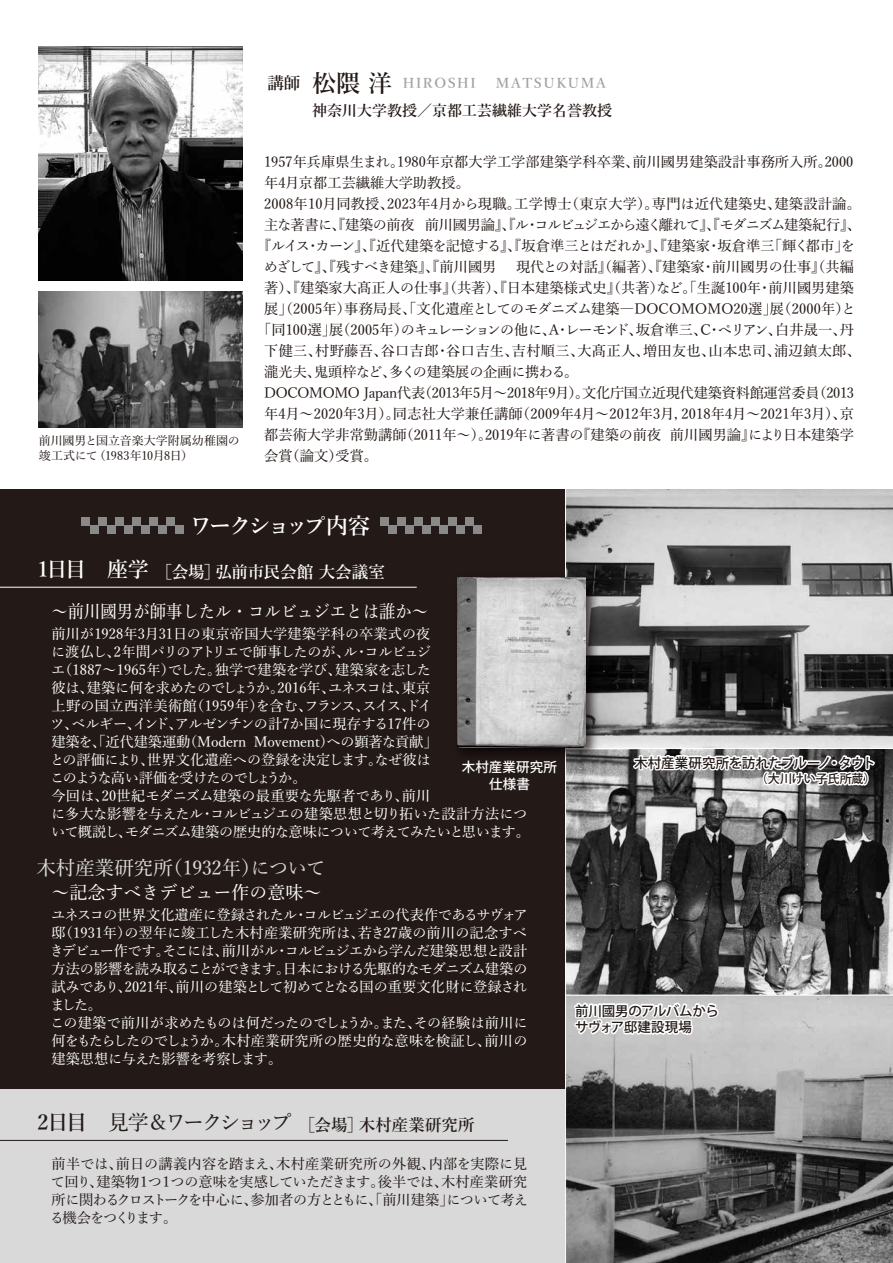
<style>
.page{position:relative;width:893px;height:1263px;background:#fff}
.page>*{position:absolute;margin:0;border:0;box-sizing:border-box;transform-origin:0 0}
.t1{font:600 22.5px "Yu Min";letter-spacing:-.14em;color:#fff}
.t2{font:500 19.5px "Yu Min";color:#dcdddd}
.t3{font:500 18px "Yu Min";color:#fff;scale:.91 1}
.t4{font:500 18px "Yu Min";color:#fff}
.t5{font:600 16.5px "Yu Min";letter-spacing:.005em;color:#231916}
.t6{font:600 16.5px "Yu Min";color:#fff}
.t7{font:600 15px "Yu Min";color:#231916}
.t8{font:500 14.25px/18px "Yu Min";letter-spacing:-.02em;color:#fff}
.t9{font:500 14.25px/18px "Yu Min";color:#231916;text-align:justify}
.t10{font:500 14.25px "Yu Min";letter-spacing:-.02em;color:#231916}
.t11{font:500 14.25px "Yu Min";letter-spacing:-.065em;color:#231916}
.t12{font:500 14.25px "Yu Min";letter-spacing:.02em;color:#231916}
.t13{font:500 13.5px/16.5px "Koz Go Pr 6 N";letter-spacing:-.015em;color:#231916}
.t14{font:600 13.5px "Yu Min";letter-spacing:.12em;color:#a0a0a1}
.t15{font:500 13.5px/16.5px "Koz Go Pr 6 N";letter-spacing:.015em;color:#fff;text-align:center}
.t16{font:500 12px/15px "Yu Min";letter-spacing:-.01em;color:#231916}
.t17{font:500 12px "Koz Go Pr 6 N";letter-spacing:-.01em;color:#231916}
.s1{font-size:16.5px;color:#231916}
.s2{font-size:24px;color:#231916}
.s3{font-size:21px}
.s4{font-weight:500;font-size:21px}
</style>
<div class="page">
<div style="left:0;top:489px;width:893px;height:774px;background:#d9d9da"></div>
<div style="left:0;top:489px;width:893px;height:600px;background:#231916"></div>
<img style="left:566px;top:489px;width:327px;height:774px">
<img style="left:38px;top:47px;width:204px;height:234px">
<img style="left:38px;top:291px;width:204px;height:137px">
<hr style="left:0;top:587px;width:417px;height:1px;background:#fff">
<hr style="left:0;top:1140px;width:508px;height:1px;background:#231916">
<div style="left:82px;top:517px;width:8px;height:8px;background:#898989"></div>
<div style="left:90px;top:525px;width:9px;height:9px;background:#898989"></div>
<div style="left:99px;top:517px;width:8px;height:8px;background:#898989"></div>
<div style="left:107px;top:525px;width:9px;height:9px;background:#898989"></div>
<div style="left:116px;top:517px;width:8px;height:8px;background:#898989"></div>
<div style="left:124px;top:525px;width:9px;height:9px;background:#898989"></div>
<div style="left:133px;top:517px;width:8px;height:8px;background:#898989"></div>
<div style="left:141px;top:525px;width:9px;height:9px;background:#898989"></div>
<div style="left:150px;top:517px;width:8px;height:8px;background:#898989"></div>
<div style="left:158px;top:525px;width:9px;height:9px;background:#898989"></div>
<div style="left:167px;top:517px;width:8px;height:8px;background:#898989"></div>
<div style="left:175px;top:525px;width:9px;height:9px;background:#898989"></div>
<div style="left:380px;top:517px;width:8px;height:8px;background:#898989"></div>
<div style="left:388px;top:525px;width:9px;height:9px;background:#898989"></div>
<div style="left:397px;top:517px;width:8px;height:8px;background:#898989"></div>
<div style="left:405px;top:525px;width:9px;height:9px;background:#898989"></div>
<div style="left:414px;top:517px;width:8px;height:8px;background:#898989"></div>
<div style="left:422px;top:525px;width:9px;height:9px;background:#898989"></div>
<div style="left:431px;top:517px;width:8px;height:8px;background:#898989"></div>
<div style="left:439px;top:525px;width:9px;height:9px;background:#898989"></div>
<div style="left:448px;top:517px;width:8px;height:8px;background:#898989"></div>
<div style="left:456px;top:525px;width:9px;height:9px;background:#898989"></div>
<div style="left:465px;top:517px;width:8px;height:8px;background:#898989"></div>
<div style="left:473px;top:525px;width:9px;height:9px;background:#898989"></div>
<svg style="left:629px;top:683px;width:249px;height:111px;background:#888"></svg>
<svg style="left:566px;top:950px;width:154px;height:88px"></svg>
<hr style="left:565px;top:489px;width:1px;height:774px;background:#fff">
<hr style="left:566px;top:748px;width:327px;height:1px;background:#fff">
<hr style="left:566px;top:995px;width:327px;height:1px;background:#fff">
<img style="left:461px;top:569px;width:142px;height:195px">
<img style="left:457px;top:577px;width:129px;height:171px">
<p class="t16" style="left:39px;top:432px;width:202px">前川國男と国立音楽大学附属幼稚園の竣工式にて（1983年10月8日）</p>
<p class="t14" style="left:267px;top:76px;width:210px"><span class="s1">講師</span> <span class="s2">松隈 洋</span> HIROSHI</p>
<p class="t14" style="left:496px;top:76px;width:111px">MATSUKUMA</p>
<p class="t7" style="left:312px;top:102px;width:302px">神奈川大学教授／京都工芸繊維大学名誉教授</p>
<p class="t9" style="left:264px;top:151px;width:591px">1957年兵庫県生まれ。1980年京都大学工学部建築学科卒業、前川國男建築設計事務所入所。2000</p>
<p class="t9" style="left:264px;top:172px;width:207px">年4月京都工芸繊維大学助教授。</p>
<p class="t9" style="left:264px;top:193px;width:598px">2008年10月同教授、2023年4月から現職。工学博士（東京大学）。専門は近代建築史、建築設計論。</p>
<p class="t11" style="left:264px;top:211px;width:598px">主な著書に、『建築の前夜 前川國男論』、『ル・コルビュジエから遠く離れて』、『モダニズム建築紀行』、</p>
<p class="t9" style="left:257px;top:235px;width:599px">『ルイス・カーン』、『近代建築を記憶する』、『坂倉準三とはだれか』、『建築家・坂倉準三「輝く都市」を</p>
<p class="t9" style="left:264px;top:256px;width:234px">めざして』、『残すべき建築』、『前川國男</p>
<p class="t9" style="left:516px;top:256px;width:339px">現代との対話』（編著）、『建築家・前川國男の仕事』（共編</p>
<p class="t9" style="left:264px;top:277px;width:591px">著）、『建築家大髙正人の仕事』（共著）、『日本建築様式史』（共著）など。「生誕100年・前川國男建築</p>
<p class="t9" style="left:264px;top:298px;width:593px">展」（2005年）事務局長、「文化遺産としてのモダニズム建築―DOCOMOMO20選」展（2000年）と</p>
<p class="t10" style="left:257px;top:316px;width:598px">「同100選」展（2005年）のキュレーションの他に、A・レーモンド、坂倉準三、C・ぺリアン、白井晟一、丹</p>
<p class="t12" style="left:264px;top:337px;width:598px">下健三、村野藤吾、谷口吉郎・谷口吉生、吉村順三、大髙正人、増田友也、山本忠司、浦辺鎮太郎、</p>
<p class="t10" style="left:264px;top:358px;width:316px">瀧光夫、鬼頭梓など、多くの建築展の企画に携わる。</p>
<p class="t10" style="left:264px;top:379px;width:591px">DOCOMOMO Japan代表（2013年5月～2018年9月）。文化庁国立近現代建築資料館運営委員（2013</p>
<p class="t9" style="left:264px;top:403px;width:591px">年4月～2020年3月）。同志社大学兼任講師（2009年4月～2012年3月，2018年4月～2021年3月）、京</p>
<p class="t9" style="left:264px;top:424px;width:591px">都芸術大学非常勤講師（2011年～）。2019年に著書の『建築の前夜 前川國男論』により日本建築学</p>
<p class="t9" style="left:264px;top:445px;width:115px">会賞（論文）受賞。</p>
<h1 class="t1" style="left:189px;top:513px;width:182px">ワークショップ内容</h1>
<p class="t6" style="left:37px;top:562px;width:349px"><span class="s3">1日目　座学</span> ［会場］弘前市民会館 大会議室</p>
<p class="t3" style="left:51px;top:595px;width:416px">～前川國男が師事したル・コルビュジエとは誰か～</p>
<p class="t8" style="left:50px;top:623px;width:482px">前川が1928年3月31日の東京帝国大学建築学科の卒業式の夜<br>に渡仏し、2年間パリのアトリエで師事したのが、ル・コルビュジ<br>エ（1887～1965年）でした。独学で建築を学び、建築家を志した<br>彼は、建築に何を求めたのでしょうか。2016年、ユネスコは、東京<br>上野の国立西洋美術館（1959年）を含む、フランス、スイス、ドイ<br>ツ、ベルギー、インド、アルゼンチンの計7か国に現存する17件の<br>建築を、「近代建築運動（Modern Movement）への顕著な貢献」<br>との評価により、世界文化遺産への登録を決定します。なぜ彼は<br>このような高い評価を受けたのでしょうか。<br>今回は、20世紀モダニズム建築の最重要な先駆者であり、前川<br>に多大な影響を与えたル・コルビュジエの建築思想と切り拓いた設計方法について概説し、モダニズム建築の歴史的な意味について考えてみたいと思います。</p>
<h2 class="t2" style="left:36px;top:849px;width:291px">木村産業研究所（1932年）について</h2>
<p class="t4" style="left:51px;top:876px;width:271px">～記念すべきデビュー作の意味～</p>
<p class="t8" style="left:50px;top:904px;width:479px">ユネスコの世界文化遺産に登録されたル・コルビュジエの代表作であるサヴォア邸（1931年）の翌年に竣工した木村産業研究所は、若き27歳の前川の記念すべきデビュー作です。そこには、前川がル・コルビュジエから学んだ建築思想と設計方法の影響を読み取ることができます。日本における先駆的なモダニズム建築の試みであり、2021年、前川の建築として初めてとなる国の重要文化財に登録されました。<br>この建築で前川が求めたものは何だったのでしょうか。また、その経験は前川に何をもたらしたのでしょうか。木村産業研究所の歴史的な意味を検証し、前川の建築思想に与えた影響を考察します。</p>
<p class="t15" style="left:462px;top:759px;width:97px">木村産業研究所仕様書</p>
<p class="t13" style="left:634px;top:755px;width:243px">木村産業研究所を訪れたブルーノ・タウト</p>
<p class="t17" style="left:756px;top:772px;width:121px">（大川けい子氏所蔵）</p>
<p class="t13" style="left:575px;top:1003px;width:145px">前川國男のアルバムからサヴォア邸建設現場</p>
<p class="t5" style="left:37px;top:1116px;width:455px"><span class="s3">2日目　</span><span class="s4">見学＆ワークショップ</span>［会場］木村産業研究所　</p>
<p class="t9" style="left:50px;top:1153px;width:480px">前半では、前日の講義内容を踏まえ、木村産業研究所の外観、内部を実際に見て回り、建築物１つ１つの意味を実感していただきます。後半では、木村産業研究所に関わるクロストークを中心に、参加者の方とともに、「前川建築」について考える機会をつくります。</p>
</div>
